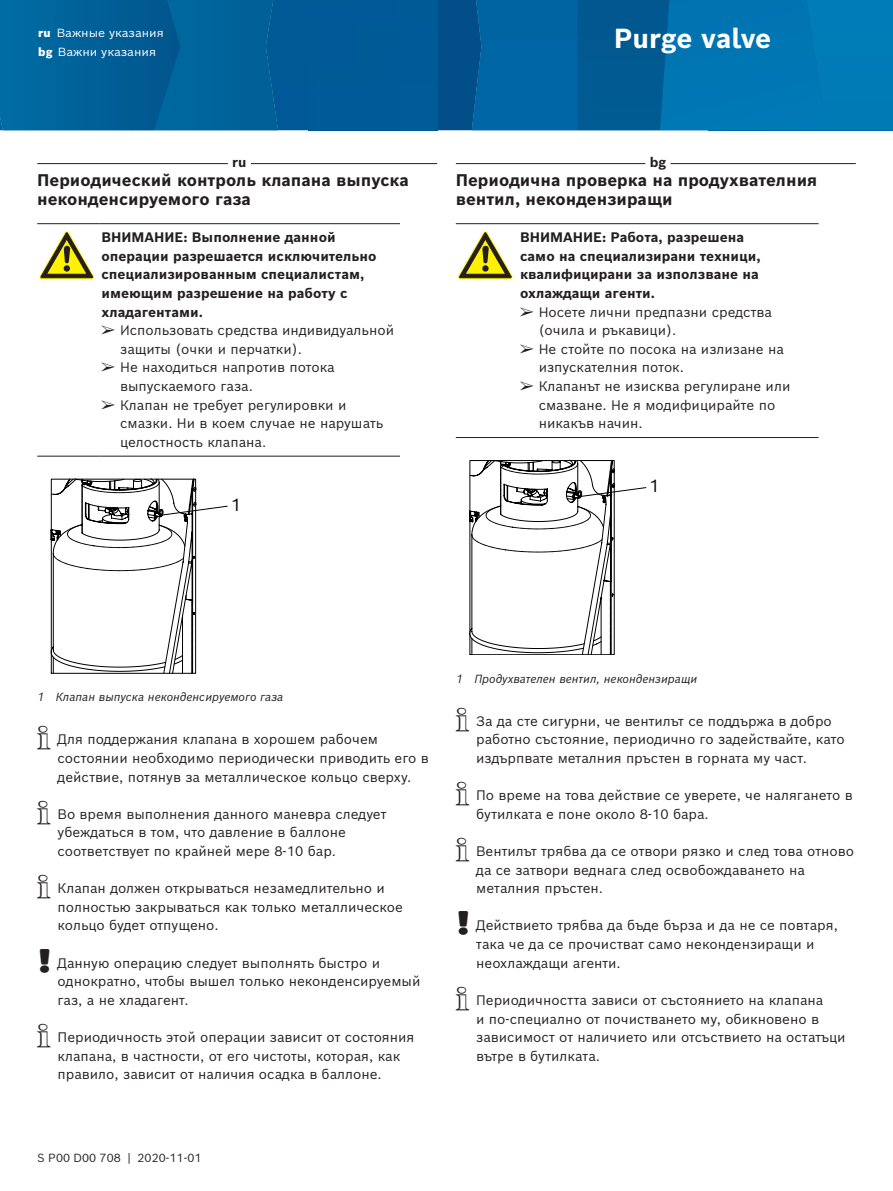
<style>
.page{position:relative;width:893px;height:1191px;background:#fff}
.page>*{position:absolute;margin:0;border:0;box-sizing:border-box;transform-origin:0 0}
.Produkt_Sachnummer{font:700 27px "Bosch Sans";color:#fff}
.t1{font:16.95px "Bosch Sans";color:#000001}
.Heading4_LangSepara{font:700 16.5px/18.6px "Bosch Sans";color:#231f20}
.t2{font:13.5px/18.6px "Bosch Sans";color:#231f20}
.Warning1Type_1-0{font:700 13.5px/18.6px "Bosch Sans";color:#231f20}
.LangSeparation_0-0{font:700 13.5px "Bosch Sans";color:#231f20}
.FigLegend_0-0{font:italic 11.55px "Bosch Sans";color:#231f20}
.Nomenclature_0-1{font:11.55px "Bosch Sans";color:#fff;scale:1.05 1}
.t3{font:11.55px "Bosch Sans";color:#231f20}
.Languages_0-1{font:900 11.55px "Bosch Sans";color:#fff}
.s1{font-family:"AA Diagnostics";font-size:15px}
.s2{font-family:"AA Diagnostics";font-size:16.5px}
</style>
<div class="page">
<div style="left:279px;top:0;width:159px;height:130px;background:#005a96"></div>
<svg style="left:0;top:0;width:279px;height:130px;background:#006299"></svg>
<div style="left:438px;top:0;width:34px;height:130px;background:#014e88"></div>
<svg style="left:472px;top:0;width:421px;height:130px;background:#006ca8"></svg>
<hr style="left:37px;top:163px;width:400px;height:1px;background:#231f20">
<div style="left:228px;top:155px;width:23px;height:15px;background:#fff"></div>
<hr style="left:37px;top:223px;width:62px;height:1px;background:#231f20">
<hr style="left:99px;top:223px;width:301px;height:1px;background:#231f20">
<hr style="left:37px;top:456px;width:62px;height:1px;background:#231f20">
<hr style="left:99px;top:456px;width:301px;height:1px;background:#231f20">
<svg style="left:39px;top:231px;width:55px;height:48px"></svg>
<svg style="left:51px;top:478px;width:177px;height:195px"></svg>
<hr style="left:456px;top:163px;width:400px;height:1px;background:#231f20">
<div style="left:645px;top:155px;width:26px;height:15px;background:#fff"></div>
<hr style="left:456px;top:223px;width:62px;height:1px;background:#231f20">
<hr style="left:518px;top:223px;width:301px;height:1px;background:#231f20">
<hr style="left:456px;top:437px;width:62px;height:1px;background:#231f20">
<hr style="left:518px;top:437px;width:301px;height:1px;background:#231f20">
<svg style="left:458px;top:231px;width:55px;height:48px"></svg>
<svg style="left:469px;top:460px;width:178px;height:195px"></svg>
<p class="Languages_0-1" style="left:38px;top:25px;width:14px">ru</p>
<p class="Nomenclature_0-1" style="left:57px;top:25px;width:103px">Важные указания</p>
<p class="Languages_0-1" style="left:38px;top:44px;width:16px">bg</p>
<p class="Nomenclature_0-1" style="left:58px;top:44px;width:95px">Важни указания</p>
<p class="LangSeparation_0-0" style="left:232px;top:153px;width:16px">ru</p>
<p class="Heading4_LangSepara" style="left:37px;top:170px;width:373px">Периодический контроль клапана выпуска неконденсируемого газа</p>
<p class="Warning1Type_1-0" style="left:101px;top:228px;width:277px">ВНИМАНИЕ: Выполнение данной операции разрешается исключительно специализированным специалистам, имеющим разрешение на работу с хладагентами.</p>
<p class="t2" style="left:120px;top:320px;width:275px;text-indent:-19px"><span class="s1">¶</span> Использовать средства индивидуальной защиты (очки и перчатки).</p>
<p class="t2" style="left:120px;top:358px;width:216px;text-indent:-19px"><span class="s1">¶</span> Не находиться напротив потока выпускаемого газа.</p>
<p class="t2" style="left:120px;top:395px;width:265px;text-indent:-19px"><span class="s1">¶</span> Клапан не требует регулировки и смазки. Ни в коем случае не нарушать целостность клапана.</p>
<p class="t1" style="left:231px;top:493px;width:12px">1</p>
<p class="Produkt_Sachnummer" style="left:614px;top:20px;width:159px">Purge valve</p>
<p class="LangSeparation_0-0" style="left:650px;top:153px;width:18px">bg</p>
<p class="Heading4_LangSepara" style="left:456px;top:170px;width:363px">Периодична проверка на продухвателния вентил, некондензиращи</p>
<p class="Warning1Type_1-0" style="left:520px;top:228px;width:242px">ВНИМАНИЕ: Работа, разрешена само на специализирани техници, квалифицирани за използване на охлаждащи агенти.</p>
<p class="t2" style="left:539px;top:302px;width:235px;text-indent:-19px"><span class="s1">¶</span> Носете лични предпазни средства (очила и ръкавици).</p>
<p class="t2" style="left:539px;top:339px;width:247px;text-indent:-19px"><span class="s1">¶</span> Не стойте по посока на излизане на изпускателния поток.</p>
<p class="t2" style="left:539px;top:376px;width:253px;text-indent:-19px"><span class="s1">¶</span> Клапанът не изисква регулиране или смазване. Не я модифицирайте по никакъв начин.</p>
<p class="t1" style="left:649px;top:474px;width:12px">1</p>
<p class="FigLegend_0-0" style="left:37px;top:689px;width:248px">1 Клапан выпуска неконденсируемого газа</p>
<p class="t2" style="left:58px;top:729px;width:373px;text-indent:-20px"><span class="s2">i</span> Для поддержания клапана в хорошем рабочем состоянии необходимо периодически приводить его в действие, потянув за металлическое кольцо сверху.</p>
<p class="t2" style="left:58px;top:804px;width:330px;text-indent:-20px"><span class="s2">i</span> Во время выполнения данного маневра следует убеждаться в том, что давление в баллоне соответствует по крайней мере 8-10 бар.</p>
<p class="t2" style="left:58px;top:878px;width:347px;text-indent:-20px"><span class="s2">i</span> Клапан должен открываться незамедлительно и полностью закрываться как только металлическое кольцо будет отпущено.</p>
<p class="t2" style="left:58px;top:953px;width:364px;text-indent:-20px"><span class="s2">!</span> Данную операцию следует выполнять быстро и однократно, чтобы вышел только неконденсируемый газ, а не хладагент.</p>
<p class="t2" style="left:58px;top:1027px;width:358px;text-indent:-20px"><span class="s2">i</span> Периодичность этой операции зависит от состояния клапана, в частности, от его чистоты, которая, как правило, зависит от наличия осадка в баллоне.</p>
<p class="FigLegend_0-0" style="left:456px;top:670px;width:243px">1 Продухвателен вентил, некондензиращи</p>
<p class="t2" style="left:476px;top:711px;width:370px;text-indent:-20px"><span class="s2">i</span> За да сте сигурни, че вентилът се поддържа в добро работно състояние, периодично го задействайте, като издърпвате металния пръстен в горната му част.</p>
<p class="t2" style="left:476px;top:785px;width:378px;text-indent:-20px"><span class="s2">i</span> По време на това действие се уверете, че налягането в бутилката е поне около 8-10 бара.</p>
<p class="t2" style="left:476px;top:841px;width:379px;text-indent:-20px"><span class="s2">i</span> Вентилът трябва да се отвори рязко и след това отново да се затвори веднага след освобождаването на металния пръстен.</p>
<p class="t2" style="left:476px;top:915px;width:363px;text-indent:-20px"><span class="s2">!</span> Действието трябва да бъде бърза и да не се повтаря, така че да се прочистват само некондензиращи и неохлаждащи агенти.</p>
<p class="t2" style="left:476px;top:990px;width:371px;text-indent:-20px"><span class="s2">i</span> Периодичността зависи от състоянието на клапана<br>и по-специално от почистването му, обикновено в зависимост от наличието или отсъствието на остатъци вътре в бутилката.</p>
<p class="t3" style="left:37px;top:1150px;width:166px">S P00 D00 708 | 2020-11-01</p>
</div>
